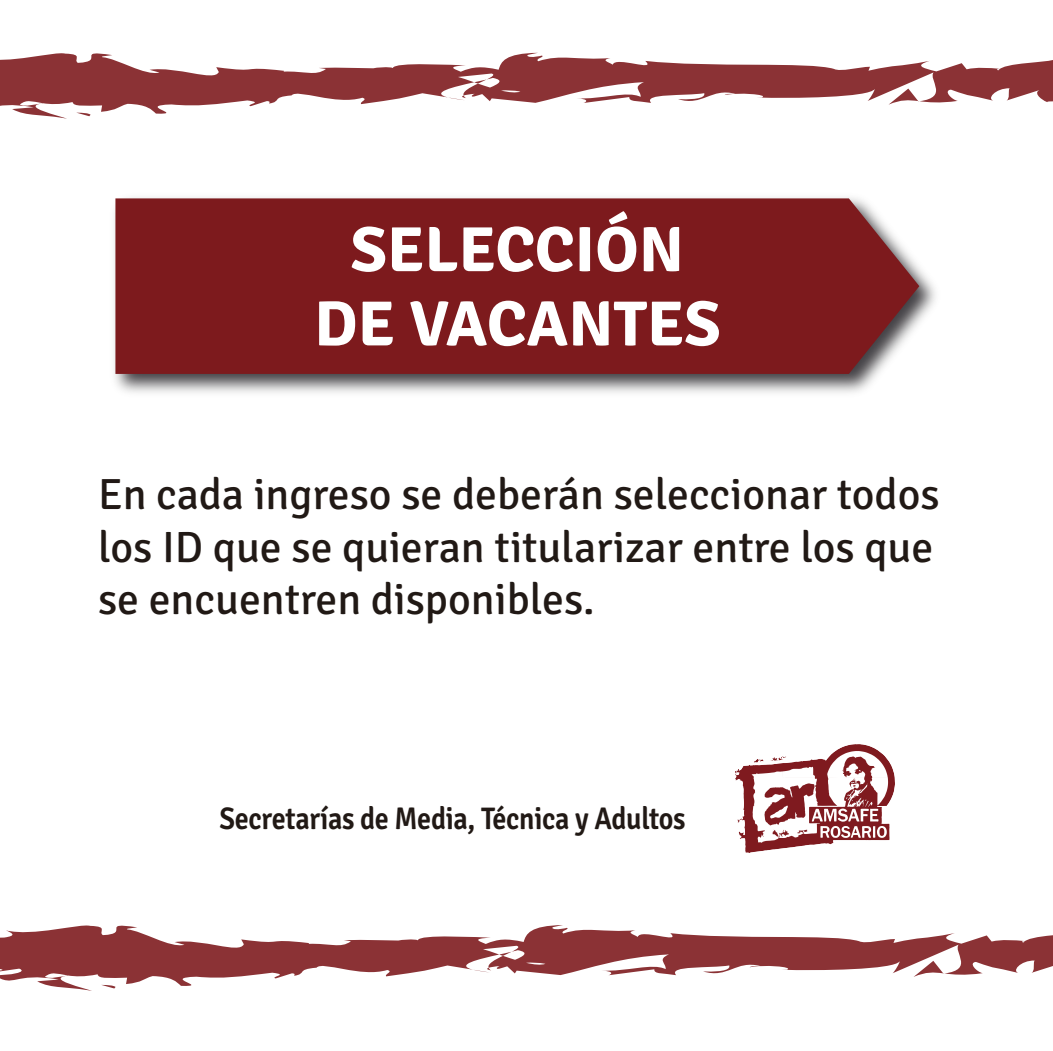
<style>
.page{position:relative;width:1053px;height:1051px;background:#fff}
.page>*{position:absolute;margin:0;border:0;box-sizing:border-box;transform-origin:0 0}
.t1{font:700 63.75px/74.2px "Signika";color:#fff;text-align:center}
.t2{font:43.75px/52.5px "Signika";color:#211915}
.t3{font:600 31.25px "Signika";letter-spacing:-.01em;color:#211915;scale:.9 1}
</style>
<div class="page">
<img style="left:114px;top:197px;width:822px;height:196px">
<div style="left:115px;top:198px;width:804px;height:176px;background:#7d1a1d"></div>
<img style="left:735px;top:744px;width:159px;height:108px">
<svg style="left:0;top:52px;width:1052px;height:67px"></svg>
<svg style="left:448px;top:95px;width:18px;height:5px"></svg>
<svg style="left:76px;top:113px;width:15px;height:3px"></svg>
<svg style="left:0;top:925px;width:1052px;height:66px"></svg>
<svg style="left:473px;top:967px;width:18px;height:5px"></svg>
<svg style="left:101px;top:984px;width:15px;height:4px"></svg>
<h1 class="t1" style="left:314px;top:213px;width:408px">SELECCIÓN<br>DE VACANTES</h1>
<p class="t2" style="left:98px;top:469px;width:843px">En cada ingreso se deberán seleccionar todos los ID que se quieran titularizar entre los que se encuentren disponibles.</p>
<p class="t3" style="left:219px;top:800px;width:519px">Secretarías de Media, Técnica y Adultos</p>
</div>
